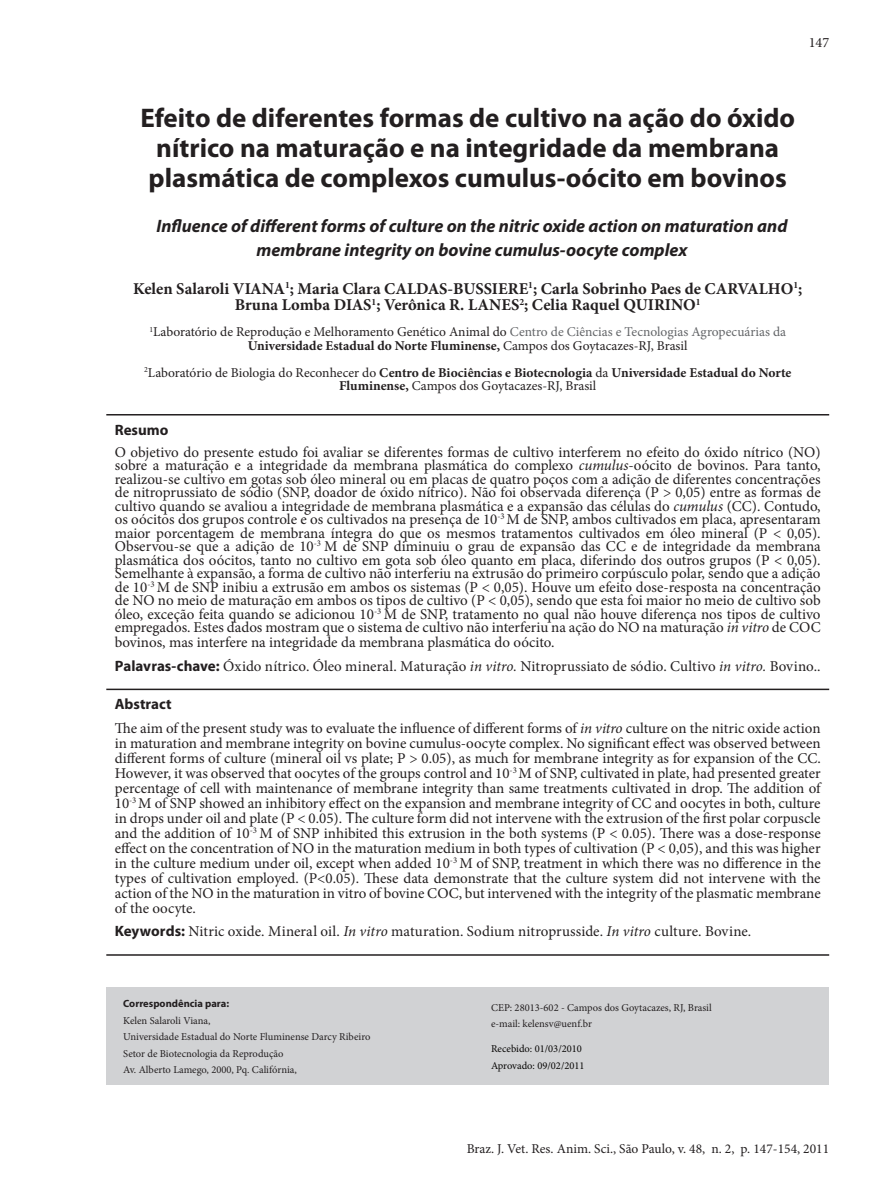
<style>
.page{position:relative;width:893px;height:1191px;background:#fff}
.page>*{position:absolute;margin:0;border:0;box-sizing:border-box;transform-origin:0 0}
.t1{font:700 27px/30px "Myriad Pro";color:#231f20;text-align:center}
.t2{font:italic 700 18px/24px "Myriad Pro";color:#231f20;text-align:center}
.t3{font:700 16.5px/16.5px "Minion Pro";color:#231f20;text-align:center}
.t4{font:15px/13.5px "Minion Pro";color:#231f20;text-align:justify}
.t5{font:700 15px "Myriad Pro";color:#231f20}
.t6{font:14.25px "Minion Pro";color:#231f20}
.t7{font:13.5px/13.5px "Minion Pro";color:#231f20;text-align:center}
.t8{font:700 13.5px/13.5px "Minion Pro";color:#231f20;text-align:center}
.t9{font:10.5px/16.5px "Minion Pro";color:#231f20}
.t10{font:10.5px/16.5px "Minion Pro";color:#080706}
.t11{font:700 10.5px "Myriad Pro";color:#231f20}
.s1{color:#636568}
.s2{font-weight:700}
.s3{font-weight:400}
.s4{font-style:italic}
.s5{font-family:"Myriad Pro";font-weight:700}
.s6{font-family:"Arial"}
</style>
<div class="page">
<hr style="left:106px;top:414px;width:723px;height:1px;background:#231f20">
<hr style="left:106px;top:688px;width:723px;height:2px;background:#231f20">
<hr style="left:106px;top:954px;width:723px;height:1px;background:#231f20">
<div style="left:106px;top:987px;width:723px;height:97px;background:#d1d2d4"></div>
<p class="t6" style="left:809px;top:32px;width:22px">147</p>
<h1 class="t1" style="left:140px;top:102px;width:656px">Efeito de diferentes formas de cultivo na ação do óxido nítrico na maturação e na integridade da membrana plasmática de complexos cumulus-oócito em bovinos</h1>
<p class="t2" style="left:157px;top:213px;width:632px">Influence of different forms of culture on the nitric oxide action on maturation and membrane integrity on bovine cumulus-oocyte complex</p>
<p class="t3" style="left:133px;top:280px;width:671px">Kelen Salaroli VIANA<sup>1</sup>; Maria Clara CALDAS-BUSSIERE<sup>1</sup>; Carla Sobrinho Paes de CARVALHO<sup>1</sup>;<br>Bruna Lomba DIAS<sup>1</sup>; Verônica R. LANES<sup>2</sup>; Celia Raquel QUIRINO<sup>1</sup></p>
<p class="t7" style="left:149px;top:325px;width:638px"><sup>1</sup>Laboratório de Reprodução e Melhoramento Genético Animal do <span class="s1">Centro de Ciências e Tecnologias Agropecuárias da<br></span><span class="s2">Universidade Estadual do Norte Fluminense,</span> Campos dos Goytacazes-RJ, Brasil</p>
<p class="t8" style="left:144px;top:366px;width:649px"><sup>2</sup><span class="s3">Laboratório de Biologia do Reconhecer do</span> Centro de Biociências e Biotecnologia <span class="s3">da</span> Universidade Estadual do Norte<br>Fluminense, <span class="s3">Campos dos Goytacazes-RJ, Brasil</span></p>
<p class="t5" style="left:115px;top:420px;width:55px">Resumo</p>
<p class="t4" style="left:115px;top:445px;width:707px">O objetivo do presente estudo foi avaliar se diferentes formas de cultivo interferem no efeito do óxido nítrico (NO) sobre a maturação e a integridade da membrana plasmática do complexo <span class="s4">cumulus</span>-oócito de bovinos. Para tanto, realizou-se cultivo em gotas sob óleo mineral ou em placas de quatro poços com a adição de diferentes concentrações de nitroprussiato de sódio (SNP, doador de óxido nítrico). Não foi observada diferença (P &gt; 0,05) entre as formas de cultivo quando se avaliou a integridade de membrana plasmática e a expansão das células do <span class="s4">cumulus</span> (CC). Contudo, os oócitos dos grupos controle e os cultivados na presença de 10<sup>-3</sup> M de SNP, ambos cultivados em placa, apresentaram maior porcentagem de membrana íntegra do que os mesmos tratamentos cultivados em óleo mineral (P &lt; 0,05).<br>Observou-se que a adição de 10<sup>-3</sup> M de SNP diminuiu o grau de expansão das CC e de integridade da membrana plasmática dos oócitos, tanto no cultivo em gota sob óleo quanto em placa, diferindo dos outros grupos (P &lt; 0,05).<br>Semelhante à expansão, a forma de cultivo não interferiu na extrusão do primeiro corpúsculo polar, sendo que a adição de 10<sup>-3</sup> M de SNP inibiu a extrusão em ambos os sistemas (P &lt; 0,05). Houve um efeito dose-resposta na concentração de NO no meio de maturação em ambos os tipos de cultivo (P &lt; 0,05), sendo que esta foi maior no meio de cultivo sob óleo, exceção feita quando se adicionou 10<sup>-3</sup> M de SNP, tratamento no qual não houve diferença nos tipos de cultivo empregados. Estes dados mostram que o sistema de cultivo não interferiu na ação do NO na maturação <span class="s4">in vitro</span> de COC</p>
<p class="t4" style="left:115px;top:631px;width:707px;line-height:23.5px">bovinos, mas interfere na integridade da membrana plasmática do oócito.<br><span class="s5">Palavras-chave:</span> Óxido nítrico. Óleo mineral. Maturação <span class="s4">in vitro.</span> Nitroprussiato de sódio. Cultivo <span class="s4">in vitro.</span> Bovino..</p>
<p class="t5" style="left:115px;top:694px;width:58px">Abstract</p>
<p class="t4" style="left:115px;top:720px;width:707px;line-height:15px">The aim of the present study was to evaluate the influence of different forms of <span class="s4">in vitro</span> culture on the nitric oxide action in maturation and membrane integrity on bovine cumulus-oocyte complex. No significant effect was observed between different forms of culture (mineral oil vs plate; P &gt; 0.05), as much for membrane integrity as for expansion of the CC.<br>However, it was observed that oocytes of the groups control and 10<sup>-3</sup> M of SNP, cultivated in plate, had presented greater percentage of cell with maintenance of membrane integrity than same treatments cultivated in drop. The addition of 10<sup>-3</sup> M of SNP showed an inhibitory effect on the expansion and membrane integrity of CC and oocytes in both, culture in drops under oil and plate (P &lt; 0.05). <span class="s6">T</span>he culture form did not intervene with the extrusion of the first polar corpuscle and the addition of 10<sup>-3</sup> M of SNP inhibited this extrusion in the both systems (P &lt; 0.05). There was a dose-response effect on the concentration of NO in the maturation medium in both types of cultivation (P &lt; 0,05), and this was higher in the culture medium under oil, except when added 10<sup>-3</sup> M of SNP, treatment in which there was no difference in the types of cultivation employed. (P&lt;0.05). These data demonstrate that the culture system did not intervene with the action of the NO in the maturation in vitro of bovine COC, but intervened with the integrity of the plasmatic membrane of the oocyte.</p>
<p class="t4" style="left:115px;top:925px;width:638px"><span class="s5">Keywords:</span> Nitric oxide. Mineral oil. <span class="s4">In vitro</span> maturation. Sodium nitroprusside. <span class="s4">In vitro</span> culture. Bovine.</p>
<p class="t11" style="left:123px;top:996px;width:107px">Correspondência para:</p>
<p class="t9" style="left:123px;top:1012px;width:249px">Kelen Salaroli Viana,<br>Universidade Estadual do Norte Fluminense Darcy Ribeiro Setor de Biotecnologia da Reprodução<br>Av. Alberto Lamego, 2000, Pq. Califórnia,</p>
<p class="t9" style="left:491px;top:999px;width:222px">CEP: 28013-602 - Campos dos Goytacazes, RJ, Brasil e-mail: kelensv@uenf.br</p>
<p class="t10" style="left:491px;top:1040px;width:95px">Recebido: 01/03/2010<br>Aprovado: 09/02/2011</p>
<p class="t7" style="left:467px;top:1142px;width:364px">Braz. J. Vet. Res. Anim. Sci., São Paulo, v. 48, n. 2, p. 147-154, 2011</p>
</div>
